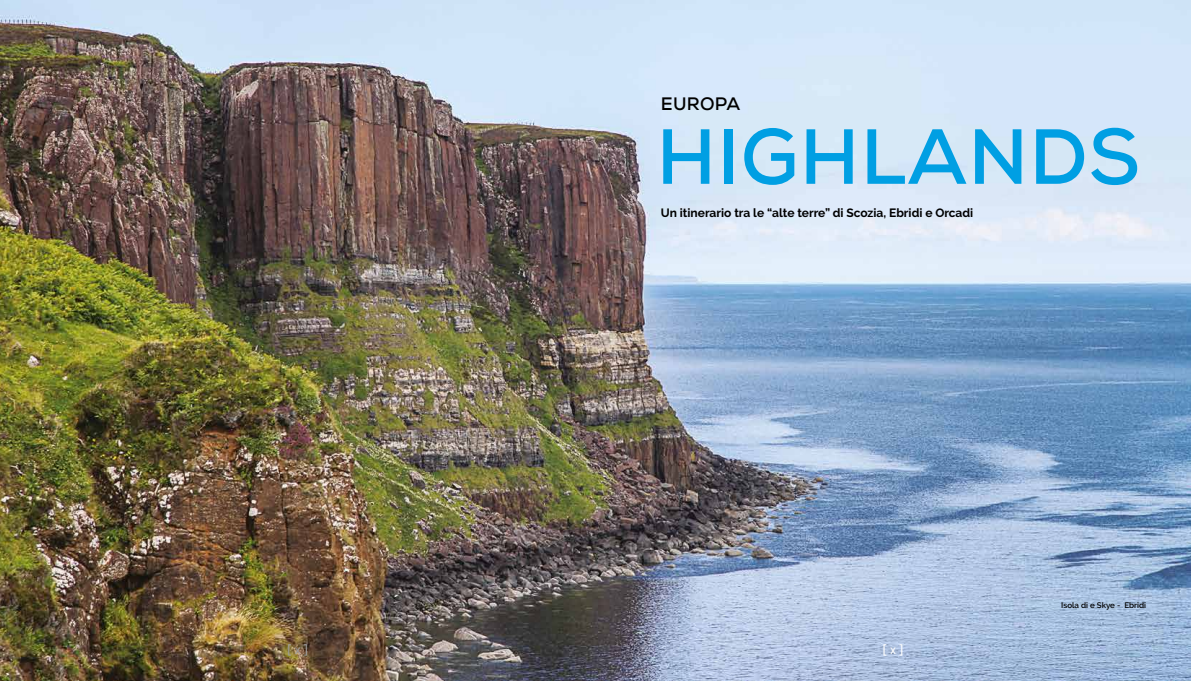
<style>
.page{position:relative;width:1191px;height:681px;background:#fff}
.page>*{position:absolute;margin:0;border:0;box-sizing:border-box;transform-origin:0 0}
.t1{font:700 77.8px "Nexa";letter-spacing:.015em;color:#009fe3}
.t2{font:700 18px "Nexa";letter-spacing:.015em;color:#000}
.t3{font:13px "Panefresco 500 wt";color:#9d9d9c}
.t4{font:13px "Panefresco 500 wt";color:#fff}
.t5{font:700 12px "Raleway";color:#000}
.t6{font:600 8px "Raleway";color:#000}
</style>
<div class="page">
<img style="left:0;top:0;width:1191px;height:680px">
<h2 class="t2" style="left:661px;top:92px;width:81px">EUROPA</h2>
<h1 class="t1" style="left:656px;top:107px;width:485px">HIGHLANDS</h1>
<p class="t5" style="left:660px;top:206px;width:314px">Un itinerario tra le “alte terre” di Scozia, Ebridi e Orcadi</p>
<p class="t3" style="left:288px;top:639px;width:21px">[ x ]</p>
<p class="t4" style="left:883px;top:639px;width:21px">[ x ]</p>
<p class="t6" style="left:1061px;top:600px;width:86px">Isola di e Skye - Ebridi</p>
</div>
